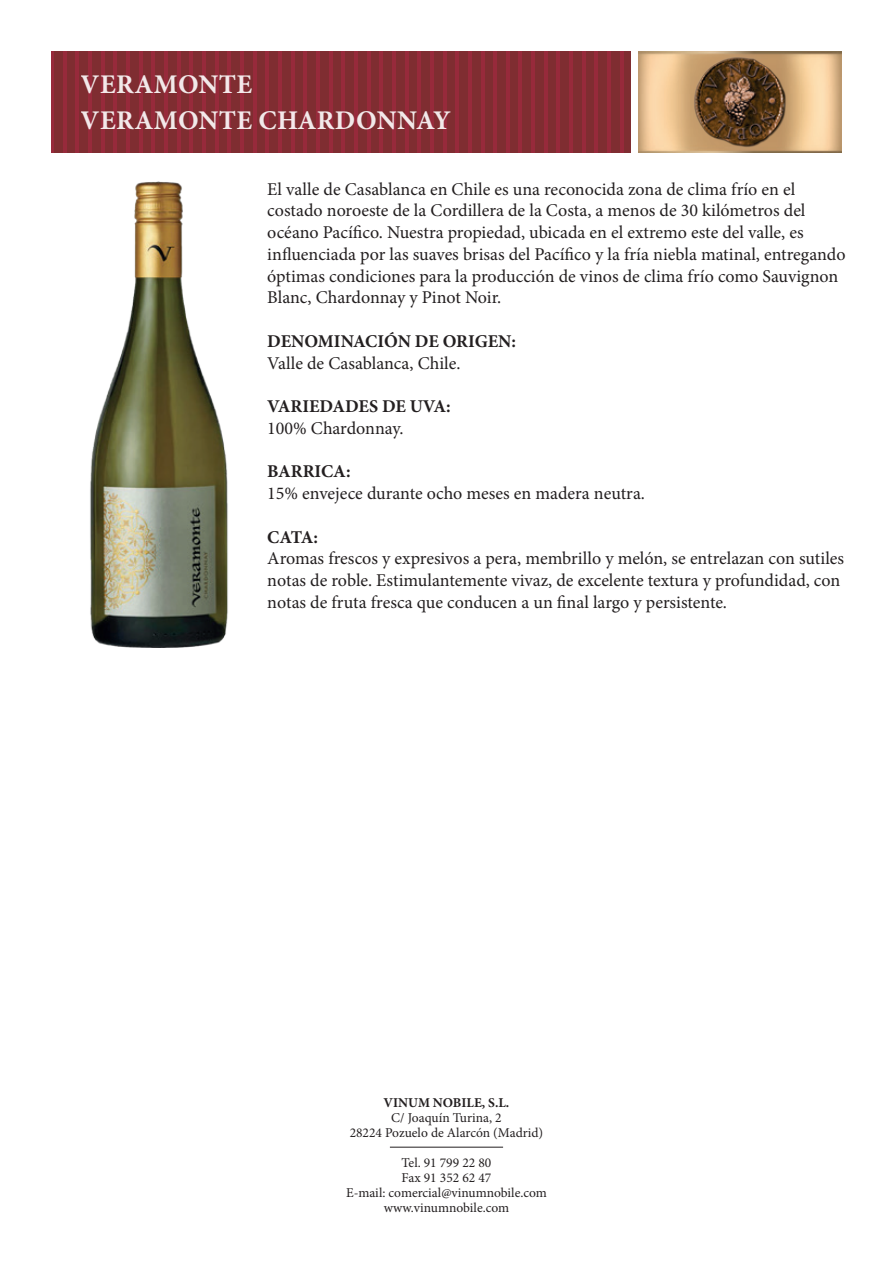
<style>
.page{position:relative;width:893px;height:1263px;background:#fff}
.page>*{position:absolute;margin:0;border:0;box-sizing:border-box;transform-origin:0 0}
.t1{font:700 27px/36px "Minion Pro";letter-spacing:.01em;color:#fff}
.t2{font:18px/21.8px "Minion Pro";color:#231f20}
.t3{font:700 18px "Minion Pro";letter-spacing:-.005em;color:#231f20}
.t4{font:13.5px/15px "Minion Pro";color:#231f20;text-align:center}
.t5{font:700 13.5px "Minion Pro";color:#231f20}
</style>
<div class="page">
<div style="left:51px;top:51px;width:580px;height:102px;background:#7f2d31"></div>
<hr style="left:455px;top:51px;width:4px;height:102px;background:#972a3b">
<hr style="left:468px;top:51px;width:4px;height:102px;background:#972a3b">
<hr style="left:481px;top:51px;width:3px;height:102px;background:#972a3b">
<hr style="left:493px;top:51px;width:4px;height:102px;background:#972a3b">
<hr style="left:506px;top:51px;width:4px;height:102px;background:#972a3b">
<hr style="left:51px;top:51px;width:3px;height:102px;background:#972a3b">
<hr style="left:519px;top:51px;width:3px;height:102px;background:#972a3b">
<hr style="left:63px;top:51px;width:4px;height:102px;background:#972a3b">
<hr style="left:531px;top:51px;width:4px;height:102px;background:#972a3b">
<hr style="left:76px;top:51px;width:3px;height:102px;background:#972a3b">
<hr style="left:544px;top:51px;width:4px;height:102px;background:#972a3b">
<hr style="left:88px;top:51px;width:4px;height:102px;background:#972a3b">
<hr style="left:557px;top:51px;width:3px;height:102px;background:#972a3b">
<hr style="left:101px;top:51px;width:3px;height:102px;background:#972a3b">
<hr style="left:569px;top:51px;width:4px;height:102px;background:#972a3b">
<hr style="left:114px;top:51px;width:3px;height:102px;background:#972a3b">
<hr style="left:582px;top:51px;width:3px;height:102px;background:#972a3b">
<hr style="left:126px;top:51px;width:4px;height:102px;background:#972a3b">
<hr style="left:595px;top:51px;width:3px;height:102px;background:#972a3b">
<hr style="left:139px;top:51px;width:3px;height:102px;background:#972a3b">
<hr style="left:607px;top:51px;width:4px;height:102px;background:#972a3b">
<hr style="left:152px;top:51px;width:3px;height:102px;background:#972a3b">
<hr style="left:620px;top:51px;width:3px;height:102px;background:#972a3b">
<hr style="left:164px;top:51px;width:4px;height:102px;background:#972a3b">
<hr style="left:177px;top:51px;width:3px;height:102px;background:#972a3b">
<hr style="left:190px;top:51px;width:3px;height:102px;background:#972a3b">
<hr style="left:202px;top:51px;width:4px;height:102px;background:#972a3b">
<hr style="left:215px;top:51px;width:3px;height:102px;background:#972a3b">
<hr style="left:228px;top:51px;width:3px;height:102px;background:#972a3b">
<hr style="left:240px;top:51px;width:4px;height:102px;background:#972a3b">
<hr style="left:253px;top:51px;width:3px;height:102px;background:#972a3b">
<hr style="left:265px;top:51px;width:4px;height:102px;background:#972a3b">
<hr style="left:278px;top:51px;width:4px;height:102px;background:#972a3b">
<hr style="left:291px;top:51px;width:3px;height:102px;background:#972a3b">
<hr style="left:303px;top:51px;width:4px;height:102px;background:#972a3b">
<hr style="left:316px;top:51px;width:4px;height:102px;background:#972a3b">
<hr style="left:329px;top:51px;width:3px;height:102px;background:#972a3b">
<hr style="left:341px;top:51px;width:4px;height:102px;background:#972a3b">
<hr style="left:354px;top:51px;width:4px;height:102px;background:#972a3b">
<hr style="left:367px;top:51px;width:3px;height:102px;background:#972a3b">
<hr style="left:379px;top:51px;width:4px;height:102px;background:#972a3b">
<hr style="left:392px;top:51px;width:4px;height:102px;background:#972a3b">
<hr style="left:405px;top:51px;width:3px;height:102px;background:#972a3b">
<hr style="left:417px;top:51px;width:4px;height:102px;background:#972a3b">
<hr style="left:430px;top:51px;width:4px;height:102px;background:#972a3b">
<hr style="left:443px;top:51px;width:3px;height:102px;background:#972a3b">
<img style="left:639px;top:51px;width:203px;height:102px">
<img style="left:692px;top:54px;width:97px;height:96px">
<hr style="left:390px;top:1147px;width:113px;height:1px;background:#231f20">
<img style="left:90px;top:181px;width:138px;height:466px">
<h1 class="t1" style="left:81px;top:66px;width:371px">VERAMONTE<br>VERAMONTE CHARDONNAY</h1>
<p class="t2" style="left:267px;top:178px;width:580px">El valle de Casablanca en Chile es una reconocida zona de clima frío en el costado noroeste de la Cordillera de la Costa, a menos de 30 kilómetros del océano Pacífico. Nuestra propiedad, ubicada en el extremo este del valle, es influenciada por las suaves brisas del Pacífico y la fría niebla matinal, entregando óptimas condiciones para la producción de vinos de clima frío como Sauvignon Blanc, Chardonnay y Pinot Noir.</p>
<p class="t3" style="left:267px;top:328px;width:250px">DENOMINACIÓN DE ORIGEN:</p>
<p class="t2" style="left:267px;top:352px;width:195px">Valle de Casablanca, Chile.</p>
<p class="t3" style="left:267px;top:394px;width:185px">VARIEDADES DE UVA:</p>
<p class="t2" style="left:267px;top:417px;width:138px">100% Chardonnay.</p>
<p class="t3" style="left:267px;top:459px;width:85px">BARRICA:</p>
<p class="t2" style="left:267px;top:483px;width:379px">15% envejece durante ocho meses en madera neutra.</p>
<p class="t3" style="left:267px;top:524px;width:52px">CATA:</p>
<p class="t2" style="left:267px;top:548px;width:578px">Aromas frescos y expresivos a pera, membrillo y melón, se entrelazan con sutiles notas de roble. Estimulantemente vivaz, de excelente textura y profundidad, con notas de fruta fresca que conducen a un final largo y persistente.</p>
<p class="t5" style="left:384px;top:1093px;width:127px">VINUM NOBILE, S.L.</p>
<p class="t4" style="left:350px;top:1110px;width:195px">C/ Joaquín Turina, 2<br>28224 Pozuelo de Alarcón (Madrid)</p>
<p class="t4" style="left:346px;top:1155px;width:202px">Tel. 91 799 22 80<br>Fax 91 352 62 47<br>E-mail: comercial@vinumnobile.com www.vinumnobile.com</p>
</div>
